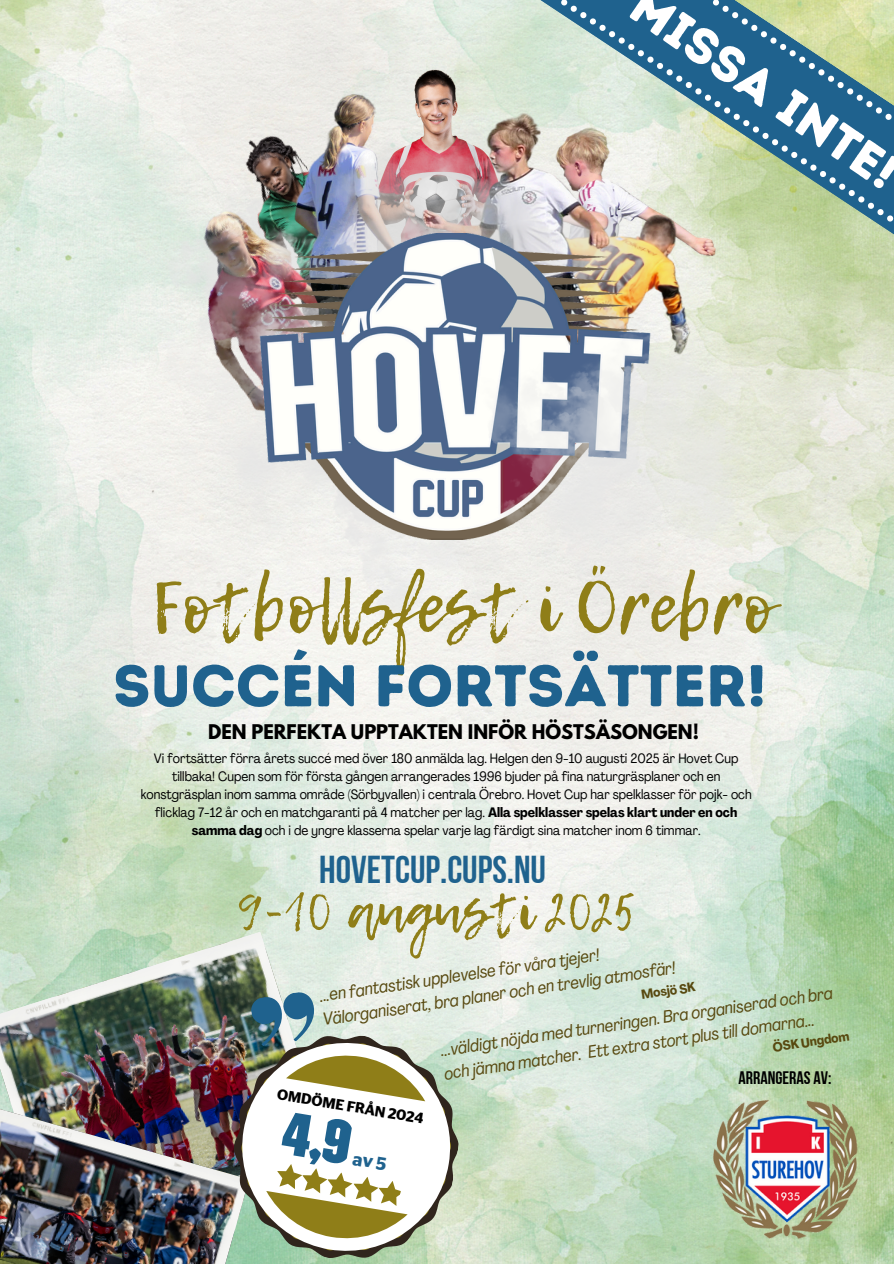
<style>
.page{position:relative;width:894px;height:1264px;background:#fff}
.page>*{position:absolute;margin:0;border:0;box-sizing:border-box;transform-origin:0 0}
.t1{font:70.5px "Lemon Tuesday";color:#8f7e18}
.t2{font:58.65px "Intro Rust Base";color:#1f628e}
.t3{font:52.8px "Lemon Tuesday";color:#8f7e18}
.t4{font:49.95px "Intro Rust Base";color:#fff}
.t5{font:38.7px "Bebas Neue Cyrillic";color:#1f628e}
.t6{font:18.15px "Bebas Neue Cyrillic";color:#000}
.t7{font:700 18px "League Spartan";color:#000}
.t8{font:italic condensed 17.4px "Agrandir";color:#584910}
.t9{font:600 14.85px "Stag Sans";color:#000}
.t10{font:condensed 13.35px/17.9px "Agrandir";color:#000;text-align:center}
.t11{font:700 condensed 12.9px "Agrandir";color:#584910}
.s1{font-weight:700}
</style>
<div class="page">
<img style="left:0;top:0;width:893px;height:1263px">
<img style="left:43px;top:0;width:486px;height:490px">
<img style="left:690px;top:277px;width:34px;height:56px">
<img style="left:186px;top:146px;width:504px;height:480px">
<img style="left:438px;top:107px;width:246px;height:226px">
<img style="left:241px;top:68px;width:197px;height:205px">
<img style="left:287px;top:117px;width:242px;height:116px">
<img style="left:150px;top:273px;width:289px;height:267px">
<img style="left:260px;top:233px;width:390px;height:306px">
<img style="left:474px;top:333px;width:289px;height:267px">
<img style="left:529px;top:0;width:364px;height:277px">
<svg style="left:550px;top:0;width:344px;height:223px;background:#8baaaa"></svg>
<img style="left:711px;top:1098px;width:146px;height:141px">
<img style="left:0;top:931px;width:332px;height:177px">
<img style="left:0;top:1108px;width:218px;height:155px">
<img style="left:218px;top:1017px;width:256px;height:246px">
<img style="left:226px;top:1027px;width:239px;height:236px">
<svg style="left:249px;top:990px;width:181px;height:111px"></svg>
<svg style="left:260px;top:1110px;width:165px;height:138px"></svg>
<p class="t4" style="left:653px;top:-25px;width:313px;rotate:35deg">Missa inte!</p>
<p class="t1" style="left:152px;top:554px;width:623px">Fotbollsfest i Örebro</p>
<p class="t2" style="left:113px;top:650px;width:654px">SUCCÉN FORTSÄTTER!</p>
<p class="t7" style="left:208px;top:723px;width:492px">DEN PERFEKTA UPPTAKTEN INFÖR HÖSTSÄSONGEN!</p>
<p class="t10" style="left:141px;top:750px;width:612px">Vi fortsätter förra årets succé med över 180 anmälda lag. Helgen den 9-10 augusti 2025 är Hovet Cup tillbaka! Cupen som för första gången arrangerades 1996 bjuder på fina naturgräsplaner och en konstgräsplan inom samma område (Sörbyvallen) i centrala Örebro. Hovet Cup har spelklasser för pojk- och flicklag 7-12 år och en matchgaranti på 4 matcher per lag. <span class="s1">Alla spelklasser spelas klart under en och samma dag</span> och i de yngre klasserna spelar varje lag färdigt sina matcher inom 6 timmar.</p>
<p class="t5" style="left:319px;top:853px;width:228px">HOVETCUP.CUPS.NU</p>
<p class="t3" style="left:237px;top:872px;width:399px">9-10 augusti 2025</p>
<p class="t8" style="left:318px;top:988px;width:284px;rotate:-8deg">...en fantastisk upplevelse för våra tjejer!</p>
<h5 class="t8" style="left:322px;top:1011px;width:358px;rotate:-8deg">Välorganiserat, bra planer och en trevlig atmosfär!</h5>
<h4 class="t11" style="left:640px;top:989px;width:56px;rotate:-8deg">Mosjö SK</h4>
<p class="t8" style="left:439px;top:1042px;width:397px;rotate:-8deg">...väldigt nöjda med turneringen. Bra organiserad och bra</p>
<p class="t8" style="left:443px;top:1065px;width:375px;rotate:-8deg">och jämna matcher. Ett extra stort plus till domarna...</p>
<p class="t11" style="left:772px;top:1042px;width:79px;rotate:-8deg">ÖSK Ungdom</p>
<h6 class="t6" style="left:738px;top:1069px;width:94px">ARRANGERAS AV:</h6>
<h2 class="t9" style="left:278px;top:1088px;width:149px;rotate:9deg">OMDÖME FRÅN 2024</h2>
</div>
